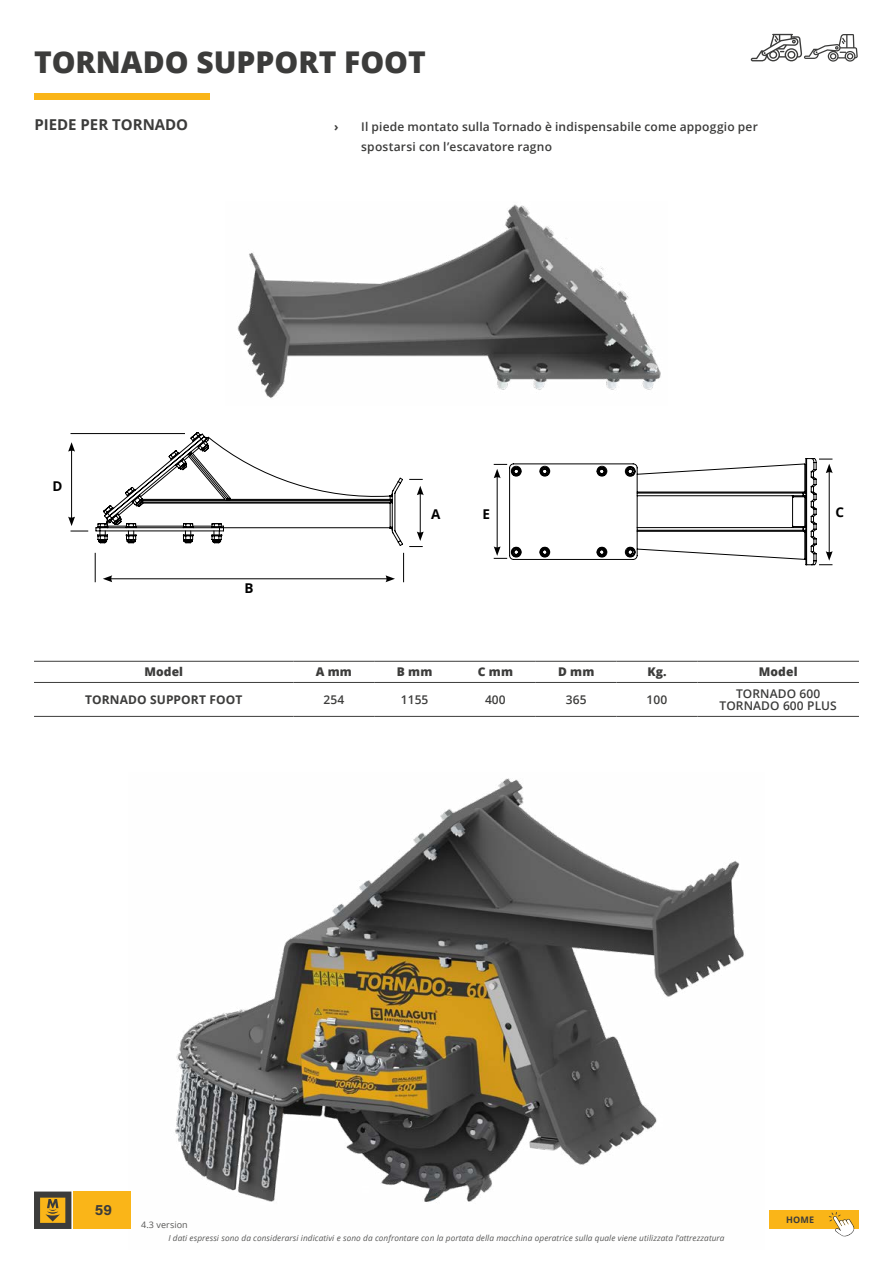
<style>
.page{position:relative;width:893px;height:1263px;background:#fff}
.page>*{position:absolute;margin:0;border:0;box-sizing:border-box;transform-origin:0 0}
.t1{font:800 30px "Open Sans";color:#3c3c3b}
.t2{font:700 15px "Open Sans";color:#3c3c3b}
.t3{font:700 15px "Acumin Pro";color:#3c3c3b}
.t4{font:700 13.5px "Open Sans";color:#000}
.t5{font:600 12px/12.8px "Open Sans";letter-spacing:.015em;color:#3c3c3b;text-align:center}
.t6{font:800 12px "Open Sans";letter-spacing:.01em;color:#3c3c3b}
.t7{font:700 12px "Open Sans";letter-spacing:.01em;color:#3c3c3b}
.t8{font:9px "Open Sans";letter-spacing:.01em;color:#575756}
.t9{font:700 9px "Open Sans";color:#3c3c3b}
.t10{font:italic 8.25px "Open Sans";letter-spacing:.01em;color:#575756}
</style>
<div class="page">
<img style="left:237px;top:204px;width:424px;height:194px">
<hr style="left:71px;top:449px;width:1px;height:70px;background:#000">
<svg style="left:68px;top:442px;width:7px;height:10px"></svg>
<hr style="left:71px;top:433px;width:114px;height:1px;background:#000">
<svg style="left:68px;top:517px;width:20px;height:15px"></svg>
<hr style="left:110px;top:578px;width:278px;height:1px;background:#000">
<svg style="left:103px;top:575px;width:9px;height:7px"></svg>
<svg style="left:385px;top:575px;width:10px;height:7px"></svg>
<svg style="left:95px;top:553px;width:1px;height:29px"></svg>
<svg style="left:403px;top:553px;width:1px;height:29px"></svg>
<svg style="left:95px;top:432px;width:329px;height:115px"></svg>
<svg style="left:494px;top:458px;width:339px;height:107px"></svg>
<svg style="left:751px;top:34px;width:107px;height:28px"></svg>
<img style="left:175px;top:778px;width:569px;height:425px">
<div style="left:34px;top:94px;width:176px;height:6px;background:#fab518"></div>
<svg style="left:34px;top:715px;width:825px;height:1px"></svg>
<hr style="left:34px;top:661px;width:259px;height:1px;background:#3c3c3b">
<hr style="left:293px;top:661px;width:81px;height:1px;background:#3c3c3b">
<hr style="left:374px;top:661px;width:81px;height:1px;background:#3c3c3b">
<hr style="left:455px;top:661px;width:81px;height:1px;background:#3c3c3b">
<hr style="left:536px;top:661px;width:81px;height:1px;background:#3c3c3b">
<hr style="left:617px;top:661px;width:80px;height:1px;background:#3c3c3b">
<hr style="left:697px;top:661px;width:162px;height:1px;background:#3c3c3b">
<hr style="left:34px;top:682px;width:259px;height:1px;background:#3c3c3b">
<hr style="left:293px;top:682px;width:81px;height:1px;background:#3c3c3b">
<hr style="left:374px;top:682px;width:81px;height:1px;background:#3c3c3b">
<hr style="left:455px;top:682px;width:81px;height:1px;background:#3c3c3b">
<hr style="left:536px;top:682px;width:81px;height:1px;background:#3c3c3b">
<hr style="left:617px;top:682px;width:80px;height:1px;background:#3c3c3b">
<hr style="left:697px;top:682px;width:162px;height:1px;background:#3c3c3b">
<hr style="left:34px;top:716px;width:259px;height:1px;background:#3c3c3b">
<hr style="left:293px;top:716px;width:81px;height:1px;background:#3c3c3b">
<hr style="left:374px;top:716px;width:81px;height:1px;background:#3c3c3b">
<hr style="left:455px;top:716px;width:81px;height:1px;background:#3c3c3b">
<hr style="left:536px;top:716px;width:81px;height:1px;background:#3c3c3b">
<hr style="left:617px;top:716px;width:80px;height:1px;background:#3c3c3b">
<hr style="left:697px;top:716px;width:162px;height:1px;background:#3c3c3b">
<div style="left:74px;top:1191px;width:57px;height:38px;background:#fab518"></div>
<svg style="left:34px;top:1191px;width:37px;height:38px"></svg>
<div style="left:770px;top:1210px;width:89px;height:19px;background:#fab518"></div>
<svg style="left:829px;top:1212px;width:26px;height:25px"></svg>
<h1 class="t1" style="left:34px;top:39px;width:393px">TORNADO SUPPORT FOOT</h1>
<h2 class="t2" style="left:34px;top:114px;width:155px">PIEDE PER TORNADO</h2>
<h3 class="t7" style="left:334px;top:119px;width:6px">›</h3>
<h3 class="t5" style="left:361px;top:117px;width:398px;line-height:19.5px;text-align:left">Il piede montato sulla Tornado è indispensabile come appoggio per spostarsi con l’escavatore ragno</h3>
<h3 class="t4" style="left:52px;top:476px;width:11px">D</h3>
<h3 class="t4" style="left:244px;top:578px;width:11px">B</h3>
<h3 class="t4" style="left:431px;top:504px;width:11px">A</h3>
<h3 class="t4" style="left:483px;top:504px;width:9px">E</h3>
<h3 class="t4" style="left:836px;top:503px;width:10px">C</h3>
<h3 class="t6" style="left:144px;top:663px;width:40px">Model</h3>
<h3 class="t6" style="left:316px;top:663px;width:38px">A mm</h3>
<h3 class="t6" style="left:397px;top:663px;width:37px">B mm</h3>
<h3 class="t6" style="left:478px;top:663px;width:37px">C mm</h3>
<h3 class="t6" style="left:558px;top:663px;width:38px">D mm</h3>
<h3 class="t6" style="left:647px;top:663px;width:21px">Kg.</h3>
<h3 class="t6" style="left:759px;top:663px;width:40px">Model</h3>
<h3 class="t7" style="left:85px;top:691px;width:159px">TORNADO SUPPORT FOOT</h3>
<h3 class="t5" style="left:323px;top:693px;width:22px">254</h3>
<h3 class="t5" style="left:401px;top:693px;width:29px">1155</h3>
<h3 class="t5" style="left:485px;top:693px;width:22px">400</h3>
<h3 class="t5" style="left:566px;top:693px;width:22px">365</h3>
<h3 class="t5" style="left:647px;top:693px;width:22px">100</h3>
<h3 class="t5" style="left:719px;top:687px;width:119px">TORNADO 600<br>TORNADO 600 PLUS</h3>
<h2 class="t3" style="left:95px;top:1199px;width:19px">59</h2>
<p class="t8" style="left:141px;top:1219px;width:48px">4.3 version</p>
<p class="t10" style="left:168px;top:1233px;width:558px">I dati espressi sono da considerarsi indicativi e sono da confrontare con la portata della macchina operatrice sulla quale viene utilizzata l’attrezzatura</p>
<p class="t9" style="left:786px;top:1213px;width:29px">HOME</p>
</div>
